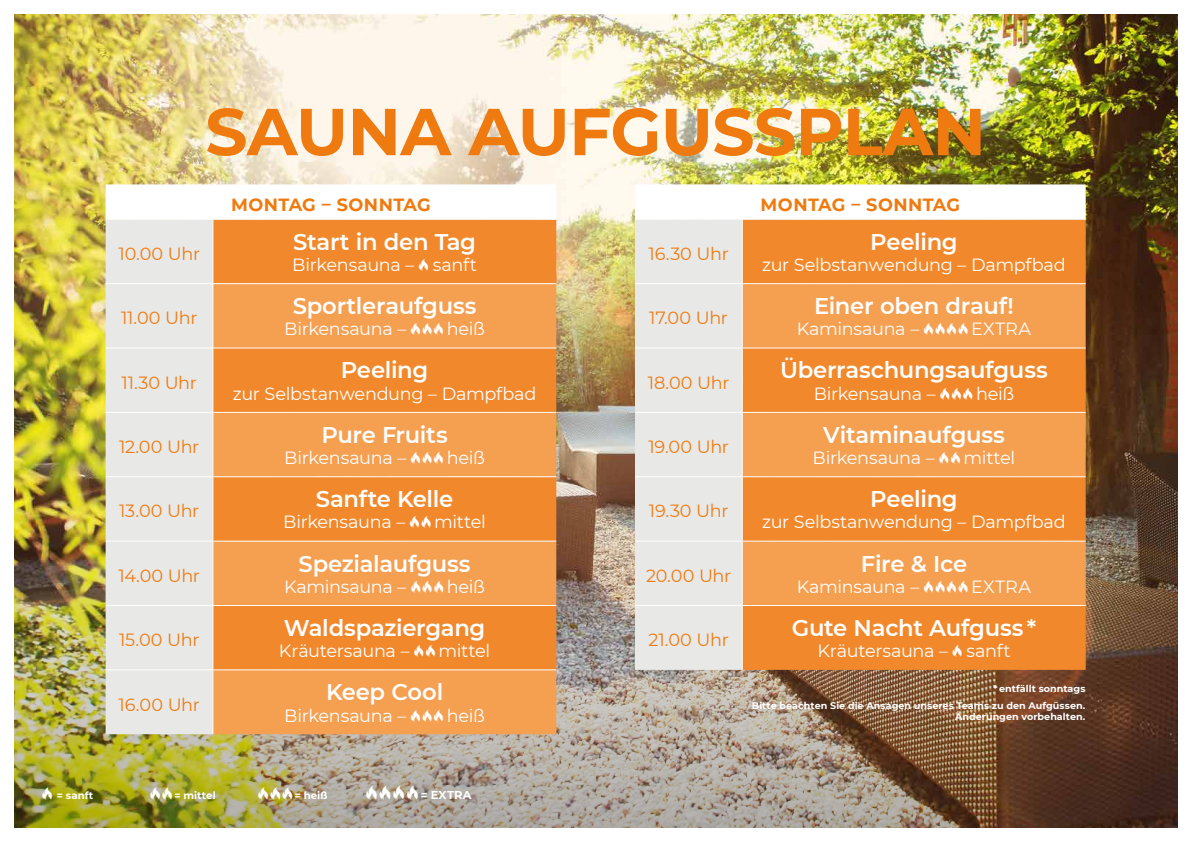
<style>
.page{position:relative;width:1191px;height:842px;background:#fff}
.page>*{position:absolute;margin:0;border:0;box-sizing:border-box;transform-origin:0 0}
.t1{font:700 66.2px "Montserrat";letter-spacing:-.01em;color:#ef7b10}
.t2{font:600 22.7px "Montserrat";letter-spacing:-.01em;color:#fff}
.t3{font:17.7px "Montserrat";letter-spacing:-.015em;color:#fff}
.t4{font:17.7px "Montserrat";letter-spacing:-.025em;color:#ef7b10}
.t5{font:700 17.7px "Montserrat";letter-spacing:.025em;color:#ef7b10}
.t6{font:700 11.4px "Montserrat";letter-spacing:.025em;color:#fff}
.t7{font:700 10.2px "Montserrat";color:#fff}
.t8{font:700 9.6px/16.5px "Montserrat";letter-spacing:.005em;color:#fff;text-align:right}
</style>
<div class="page">
<img style="left:14px;top:14px;width:1163px;height:357px">
<img style="left:14px;top:371px;width:1163px;height:457px">
<svg style="left:106px;top:185px;width:979px;height:34px"></svg>
<div style="left:106px;top:220px;width:107px;height:514px;background:#e8e8e7"></div>
<svg style="left:214px;top:219px;width:871px;height:65px;background:#ed9b4b"></svg>
<svg style="left:214px;top:284px;width:871px;height:450px;background:#e49b59"></svg>
<hr style="left:106px;top:283px;width:107px;height:1px;background:#fff">
<hr style="left:213px;top:283px;width:343px;height:1px;background:#fff">
<hr style="left:213px;top:284px;width:1px;height:64px;background:#fff">
<hr style="left:635px;top:283px;width:107px;height:1px;background:#fff">
<hr style="left:742px;top:283px;width:343px;height:1px;background:#fff">
<hr style="left:742px;top:284px;width:1px;height:64px;background:#fff">
<hr style="left:106px;top:348px;width:107px;height:1px;background:#fff">
<hr style="left:213px;top:348px;width:343px;height:1px;background:#fff">
<hr style="left:213px;top:348px;width:1px;height:64px;background:#fff">
<hr style="left:635px;top:348px;width:107px;height:1px;background:#fff">
<hr style="left:742px;top:348px;width:343px;height:1px;background:#fff">
<hr style="left:742px;top:348px;width:1px;height:64px;background:#fff">
<hr style="left:106px;top:412px;width:107px;height:1px;background:#fff">
<hr style="left:213px;top:412px;width:343px;height:1px;background:#fff">
<hr style="left:213px;top:413px;width:1px;height:63px;background:#fff">
<hr style="left:635px;top:412px;width:107px;height:1px;background:#fff">
<hr style="left:742px;top:412px;width:343px;height:1px;background:#fff">
<hr style="left:742px;top:413px;width:1px;height:63px;background:#fff">
<hr style="left:106px;top:476px;width:107px;height:1px;background:#fff">
<hr style="left:213px;top:476px;width:343px;height:1px;background:#fff">
<hr style="left:635px;top:476px;width:107px;height:1px;background:#fff">
<hr style="left:106px;top:541px;width:107px;height:1px;background:#fff">
<hr style="left:213px;top:541px;width:343px;height:1px;background:#fff">
<hr style="left:635px;top:541px;width:107px;height:1px;background:#fff">
<hr style="left:106px;top:605px;width:107px;height:1px;background:#fff">
<hr style="left:213px;top:605px;width:343px;height:1px;background:#fff">
<hr style="left:635px;top:605px;width:107px;height:1px;background:#fff">
<hr style="left:742px;top:605px;width:343px;height:1px;background:#fff">
<hr style="left:106px;top:185px;width:107px;height:1px;background:#fff">
<hr style="left:213px;top:185px;width:343px;height:1px;background:#fff">
<hr style="left:635px;top:185px;width:107px;height:1px;background:#fff">
<hr style="left:742px;top:185px;width:343px;height:1px;background:#fff">
<hr style="left:106px;top:219px;width:107px;height:1px;background:#fff">
<hr style="left:213px;top:219px;width:343px;height:1px;background:#fff">
<hr style="left:635px;top:219px;width:107px;height:1px;background:#fff">
<hr style="left:742px;top:219px;width:343px;height:1px;background:#fff">
<hr style="left:213px;top:220px;width:1px;height:63px;background:#fff">
<hr style="left:742px;top:220px;width:1px;height:63px;background:#fff">
<hr style="left:106px;top:669px;width:107px;height:1px;background:#fff">
<hr style="left:213px;top:669px;width:343px;height:1px;background:#fff">
<hr style="left:742px;top:476px;width:343px;height:1px;background:#fff">
<hr style="left:742px;top:541px;width:343px;height:1px;background:#fff">
<hr style="left:213px;top:477px;width:1px;height:64px;background:#fff">
<hr style="left:742px;top:477px;width:1px;height:64px;background:#fff">
<hr style="left:213px;top:541px;width:1px;height:64px;background:#fff">
<hr style="left:742px;top:541px;width:1px;height:64px;background:#fff">
<hr style="left:213px;top:606px;width:1px;height:63px;background:#fff">
<hr style="left:742px;top:606px;width:1px;height:64px;background:#fff">
<hr style="left:213px;top:670px;width:1px;height:64px;background:#fff">
<h1 class="t1" style="left:205px;top:84px;width:782px">SAUNA AUFGUSSPLAN</h1>
<p class="t5" style="left:231px;top:192px;width:201px">MONTAG – SONNTAG</p>
<p class="t5" style="left:760px;top:192px;width:201px">MONTAG – SONNTAG</p>
<p class="t4" style="left:118px;top:242px;width:83px">10.00 Uhr</p>
<p class="t2" style="left:293px;top:226px;width:184px">Start in den Tag</p>
<p class="t3" style="left:292px;top:252px;width:186px">Birkensauna – ▲ sanft</p>
<p class="t4" style="left:648px;top:242px;width:82px">16.30 Uhr</p>
<p class="t2" style="left:870px;top:226px;width:89px">Peeling</p>
<p class="t3" style="left:762px;top:252px;width:305px">zur Selbstanwendung – Dampfbad</p>
<p class="t4" style="left:121px;top:306px;width:78px">11.00 Uhr</p>
<p class="t2" style="left:293px;top:290px;width:185px">Sportleraufguss</p>
<p class="t3" style="left:284px;top:317px;width:202px">Birkensauna – ▲ ▲ ▲ heiß</p>
<p class="t4" style="left:649px;top:306px;width:80px">17.00 Uhr</p>
<p class="t2" style="left:814px;top:290px;width:201px">Einer oben drauf!</p>
<p class="t3" style="left:797px;top:317px;width:236px">Kaminsauna – ▲ ▲ ▲ ▲ EXTRA</p>
<p class="t4" style="left:122px;top:370px;width:77px">11.30 Uhr</p>
<p class="t2" style="left:341px;top:354px;width:89px">Peeling</p>
<p class="t3" style="left:233px;top:381px;width:305px">zur Selbstanwendung – Dampfbad</p>
<p class="t4" style="left:648px;top:370px;width:83px">18.00 Uhr</p>
<p class="t2" style="left:780px;top:354px;width:269px">Überraschungsaufguss</p>
<p class="t3" style="left:813px;top:381px;width:202px">Birkensauna – ▲ ▲ ▲ heiß</p>
<p class="t4" style="left:119px;top:435px;width:82px">12.00 Uhr</p>
<p class="t2" style="left:321px;top:419px;width:128px">Pure Fruits</p>
<p class="t3" style="left:284px;top:446px;width:202px">Birkensauna – ▲ ▲ ▲ heiß</p>
<p class="t4" style="left:648px;top:435px;width:82px">19.00 Uhr</p>
<p class="t2" style="left:823px;top:419px;width:183px">Vitaminaufguss</p>
<p class="t3" style="left:812px;top:446px;width:204px">Birkensauna – ▲ ▲ mittel</p>
<p class="t4" style="left:119px;top:499px;width:82px">13.00 Uhr</p>
<p class="t2" style="left:316px;top:483px;width:139px">Sanfte Kelle</p>
<p class="t3" style="left:283px;top:510px;width:204px">Birkensauna – ▲ ▲ mittel</p>
<p class="t4" style="left:649px;top:499px;width:81px">19.30 Uhr</p>
<p class="t2" style="left:870px;top:483px;width:89px">Peeling</p>
<p class="t3" style="left:762px;top:510px;width:305px">zur Selbstanwendung – Dampfbad</p>
<p class="t4" style="left:118px;top:563px;width:83px">14.00 Uhr</p>
<p class="t2" style="left:298px;top:547px;width:174px">Spezialaufguss</p>
<p class="t3" style="left:284px;top:574px;width:202px">Kaminsauna – ▲ ▲ ▲ heiß</p>
<p class="t4" style="left:646px;top:563px;width:87px">20.00 Uhr</p>
<p class="t2" style="left:860px;top:547px;width:108px">Fire &amp; Ice</p>
<p class="t3" style="left:797px;top:574px;width:236px">Kaminsauna – ▲ ▲ ▲ ▲ EXTRA</p>
<p class="t4" style="left:119px;top:628px;width:82px">15.00 Uhr</p>
<p class="t2" style="left:284px;top:612px;width:203px">Waldspaziergang</p>
<p class="t3" style="left:279px;top:638px;width:213px">Kräutersauna – ▲ ▲ mittel</p>
<p class="t4" style="left:648px;top:628px;width:82px">21.00 Uhr</p>
<p class="t2" style="left:792px;top:612px;width:246px">Gute Nacht Aufguss *</p>
<p class="t3" style="left:817px;top:639px;width:195px">Kräutersauna – ▲ sanft</p>
<p class="t4" style="left:119px;top:692px;width:83px">16.00 Uhr</p>
<p class="t2" style="left:326px;top:676px;width:119px">Keep Cool</p>
<p class="t3" style="left:284px;top:703px;width:202px">Birkensauna – ▲ ▲ ▲ heiß</p>
<p class="t8" style="left:752px;top:680px;width:335px">* entfällt sonntags<br>Bitte beachten Sie die Ansagen unseres Teams zu den Aufgüssen.</p>
<p class="t8" style="left:955px;top:708px;width:132px">Änderungen vorbehalten.</p>
<p class="t7" style="left:42px;top:788px;width:53px">▲ = sanft</p>
<p class="t7" style="left:150px;top:788px;width:67px">▲ ▲ = mittel</p>
<p class="t7" style="left:258px;top:788px;width:71px">▲ ▲ ▲ = heiß</p>
<p class="t6" style="left:366px;top:786px;width:107px">▲ ▲ ▲ ▲ = EXTRA</p>
</div>
